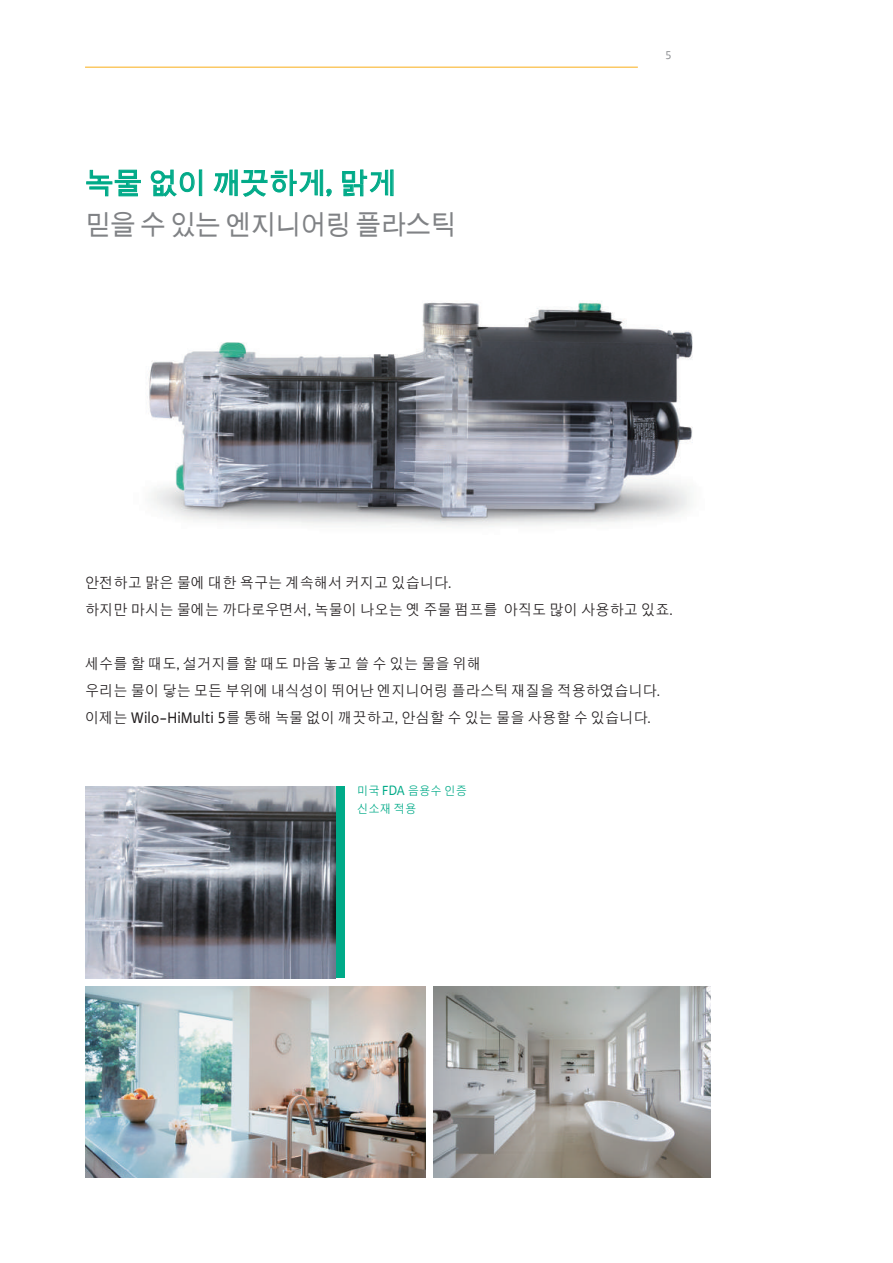
<style>
.page{position:relative;width:893px;height:1263px;background:#fff}
.page>*{position:absolute;margin:0;border:0;box-sizing:border-box;transform-origin:0 0}
.t1{font:700 28.5px "WILO Plus FM Global";color:#0a8}
.t2{font:700 27px "WILO Plus FM Global";letter-spacing:-.025em;color:#808285;scale:.95 1}
.t3{font:15px/27px "WILO Plus FM Global";color:#231f20;scale:.95 1}
.t4{font:12px/18px "WILO Plus FM Global";color:#0a8;scale:.95 1}
.t5{font:12px "WILO Plus FM Global";color:#939598}
.s1{font-size:16.5px}
.s2{font-size:14.25px}
</style>
<div class="page">
<hr style="left:85px;top:67px;width:553px;height:1px;background:#faaf18">
<img style="left:85px;top:986px;width:340px;height:192px">
<div style="left:336px;top:787px;width:8px;height:191px;background:#0a8"></div>
<img style="left:85px;top:787px;width:251px;height:191px">
<img style="left:434px;top:986px;width:276px;height:192px">
<img style="left:149px;top:300px;width:544px;height:227px">
<svg style="left:86px;top:169px;width:55px;height:28px"></svg>
<svg style="left:150px;top:169px;width:53px;height:28px"></svg>
<svg style="left:213px;top:169px;width:119px;height:28px"></svg>
<svg style="left:342px;top:169px;width:52px;height:28px"></svg>
<h1 class="t1" style="left:85px;top:166px;width:313px">녹물 없이 깨끗하게, 맑게</h1>
<h2 class="t2" style="left:85px;top:208px;width:392px">믿을 수 있는 엔지니어링 플라스틱</h2>
<p class="t5" style="left:665px;top:48px;width:8px">5</p>
<p class="t3" style="left:85px;top:570px;width:620px">안전하고 맑은 물에 대한 욕구는 계속해서 커지고 있습니다.<br>하지만 마시는 물에는 까다로우면서, 녹물이 나오는 옛 주물 펌프를 아직도 많이 사용하고 있죠.</p>
<p class="t3" style="left:85px;top:651px;width:607px">세수를 할 때도, 설거지를 할 때도 마음 놓고 쓸 수 있는 물을 위해<br>우리는 물이 닿는 모든 부위에 내식성이 뛰어난 엔지니어링 플라스틱 재질을 적용하였습니다. 이제는 <span class="s1">Wilo-HiMulti 5</span>를 통해 녹물 없이 깨끗하고, 안심할 수 있는 물을 사용할 수 있습니다.</p>
<p class="t4" style="left:357px;top:782px;width:117px">미국 <span class="s2">FDA</span> 음용수 인증 신소재 적용</p>
</div>
